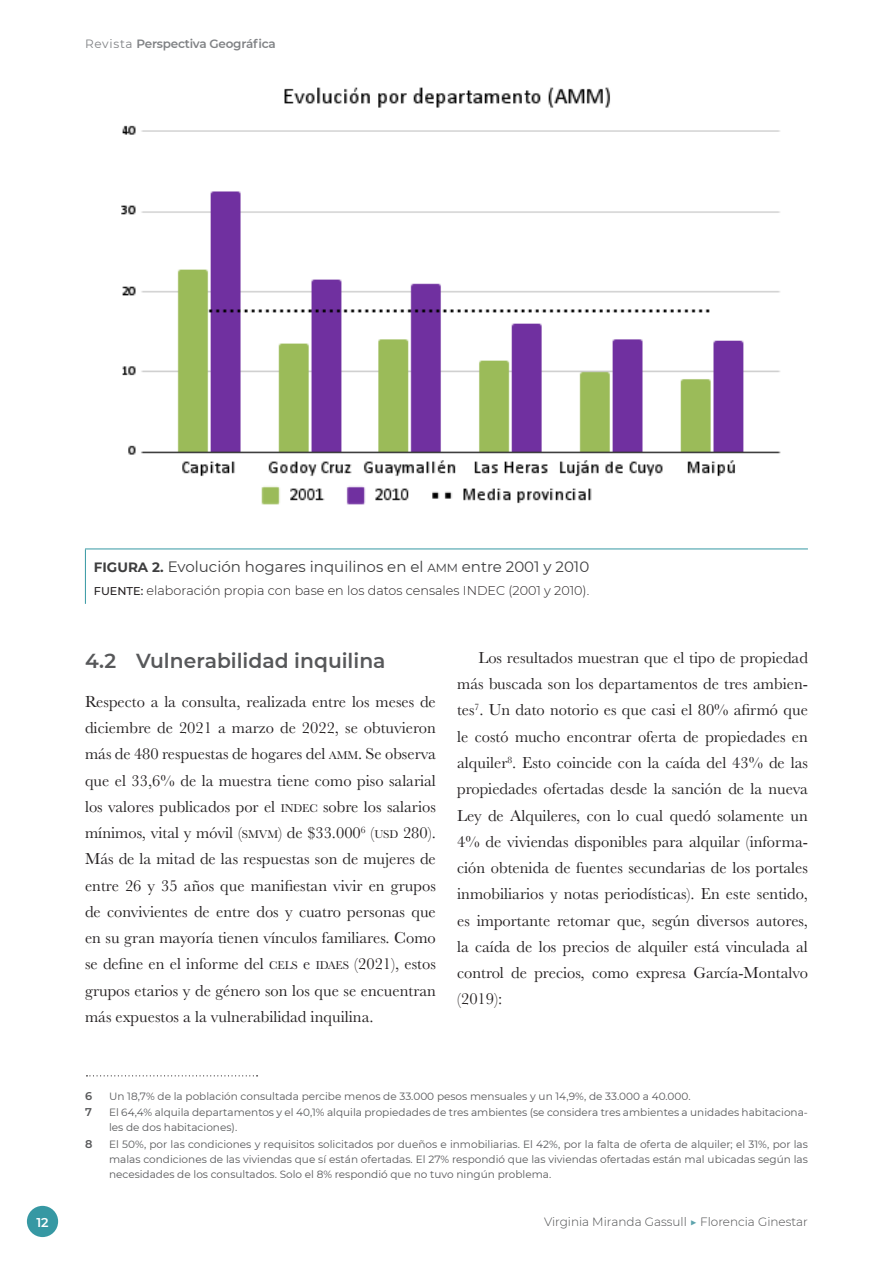
<style>
.page{position:relative;width:893px;height:1263px;background:#fff}
.page>*{position:absolute;margin:0;border:0;box-sizing:border-box;transform-origin:0 0}
.t1{font:600 20.25px "Montserrat";color:#57585a}
.t2{font:16.5px/26.2px "Baskerville";color:#231f20;text-align:justify}
.t3{font:15px "Montserrat";color:#3e3e3f}
.t4{font:300 12.75px "Montserrat";color:#231f20}
.t5{font:600 12.75px "Montserrat";color:#fff}
.t6{font:300 12px "Montserrat";color:#4b4c4d}
.t7{font:600 12px "Montserrat";letter-spacing:-.02em;color:#808285}
.t8{font:600 11.25px "Montserrat";color:#57585a}
.t9{font:10.5px/15px "Montserrat";color:#57585a}
.s1{font-weight:400}
.s2{font-weight:700;font-size:13.5px}
.s3{font-size:11.7px}
.s4{font-weight:500;font-size:11.25px}
.s5{color:#5da3ac}
</style>
<div class="page">
<div style="left:27px;top:1206px;width:31px;height:31px;background:#3698a3;border-radius:50%"></div>
<img style="left:121px;top:87px;width:660px;height:418px">
<svg style="left:86px;top:1075px;width:172px;height:1px"></svg>
<hr style="left:85px;top:549px;width:723px;height:1px;background:#3698a3">
<hr style="left:85px;top:549px;width:1px;height:55px;background:#3698a3">
<p class="t7" style="left:85px;top:36px;width:192px"><span class="s1">Revista</span> Perspectiva Geográfica</p>
<p class="t3" style="left:94px;top:556px;width:497px"><span class="s2">FIGURA 2.</span> Evolución hogares inquilinos en el <span class="s3">AMM</span> entre 2001 y 2010</p>
<p class="t4" style="left:94px;top:582px;width:497px"><span class="s4">FUENTE:</span> elaboración propia con base en los datos censales INDEC (2001 y 2010).</p>
<p class="t1" style="left:85px;top:646px;width:302px">4.2 Vulnerabilidad inquilina</p>
<p class="t2" style="left:85px;top:688px;width:352px">Respecto a la consulta, realizada entre los meses de diciembre de 2021 a marzo de 2022, se obtuvieron más de 480 respuestas de hogares del <span class="s3">AMM</span>. Se observa que el 33,6% de la muestra tiene como piso salarial los valores publicados por el <span class="s3">INDEC</span> sobre los salarios mínimos, vital y móvil (<span class="s3">SMVM</span>) de $33.000<sup>6</sup> (<span class="s3">USD</span> 280).<br>Más de la mitad de las respuestas son de mujeres de entre 26 y 35 años que manifiestan vivir en grupos de convivientes de entre dos y cuatro personas que en su gran mayoría tienen vínculos familiares. Como se define en el informe del <span class="s3">CELS</span> e <span class="s3">IDAES</span> (2021), estos grupos etarios y de género son los que se encuentran más expuestos a la vulnerabilidad inquilina.</p>
<p class="t2" style="left:457px;top:645px;width:352px;text-indent:21px">Los resultados muestran que el tipo de propiedad más buscada son los departamentos de tres ambien&shy;tes<sup>7</sup>. Un dato notorio es que casi el 80% afirmó que le costó mucho encontrar oferta de propiedades en alquiler<sup>8</sup>. Esto coincide con la caída del 43% de las propiedades ofertadas desde la sanción de la nueva Ley de Alquileres, con lo cual quedó solamente un 4% de viviendas disponibles para alquilar (informa&shy;ción obtenida de fuentes secundarias de los portales inmobiliarios y notas periodísticas). En este sentido, es importante retomar que, según diversos autores, la caída de los precios de alquiler está vinculada al control de precios, como expresa García-Montalvo (2019):</p>
<p class="t8" style="left:85px;top:1088px;width:9px">6</p>
<p class="t9" style="left:109px;top:1088px;width:583px">Un 18,7% de la población consultada percibe menos de 33.000 pesos mensuales y un 14,9%, de 33.000 a 40.000.</p>
<p class="t8" style="left:85px;top:1104px;width:8px">7</p>
<p class="t9" style="left:109px;top:1105px;width:700px">El 64,4% alquila departamentos y el 40,1% alquila propiedades de tres ambientes (se considera tres ambientes a unidades habitaciona&shy;les de dos habitaciones).</p>
<p class="t8" style="left:85px;top:1136px;width:9px">8</p>
<p class="t9" style="left:109px;top:1136px;width:700px;text-align:justify">El 50%, por las condiciones y requisitos solicitados por dueños e inmobiliarias. El 42%, por la falta de oferta de alquiler; el 31%, por las malas condiciones de las viviendas que sí están ofertadas. El 27% respondió que las viviendas ofertadas están mal ubicadas según las necesidades de los consultados. Solo el 8% respondió que no tuvo ningún problema.</p>
<p class="t5" style="left:36px;top:1213px;width:14px">12</p>
<p class="t6" style="left:544px;top:1214px;width:265px">Virginia Miranda Gassull <span class="s5">▶</span> Florencia Ginestar</p>
</div>
